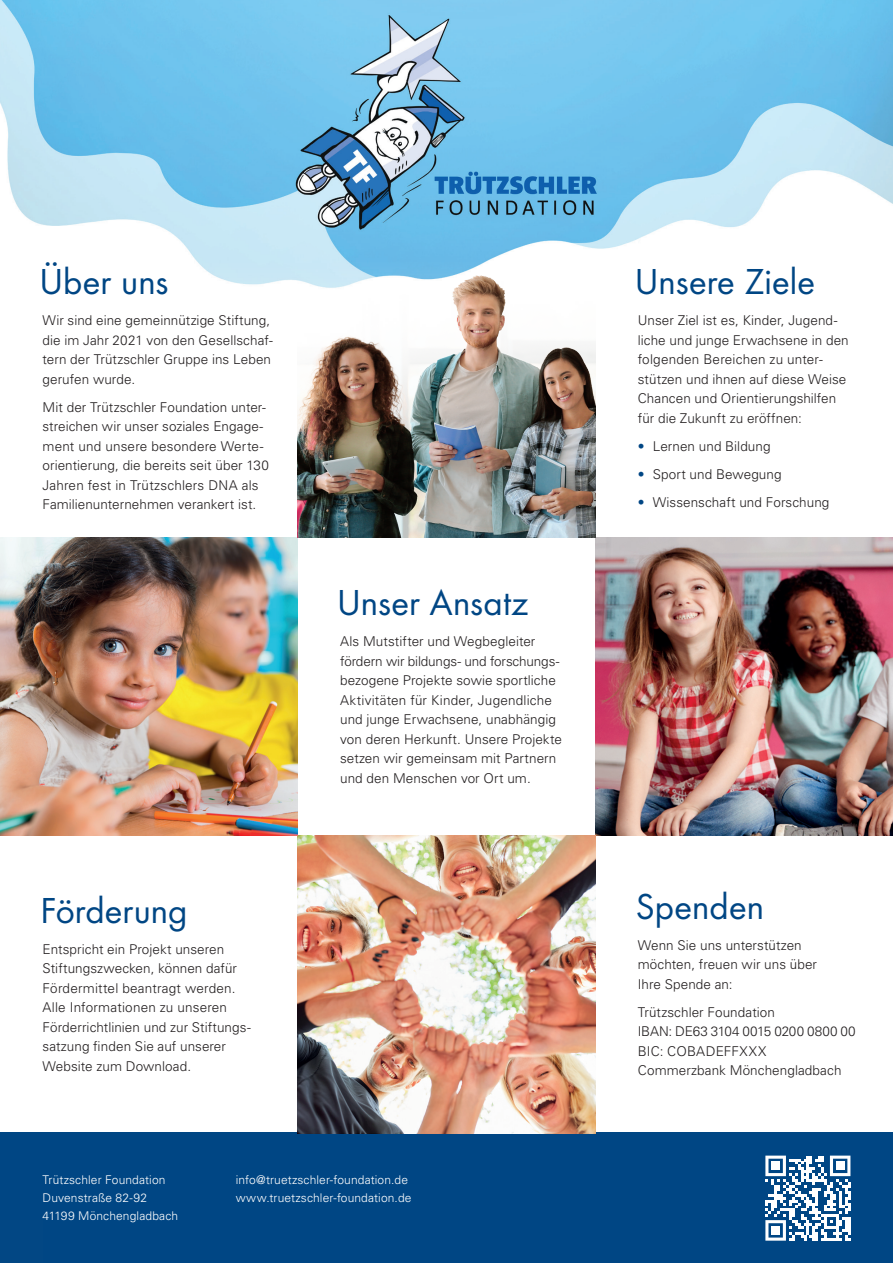
<style>
.page{position:relative;width:893px;height:1263px;background:#fff}
.page>*{position:absolute;margin:0;border:0;box-sizing:border-box;transform-origin:0 0}
.t1{font:37.5px "Futura Boo";letter-spacing:.005em;color:#004684}
.t2{font:300 13.5px/19.5px "Univers CE";letter-spacing:.005em;color:#231f20}
.t3{font:300 12px/18px "Univers CE";letter-spacing:.01em;color:#fff}
.s1{color:#004684}
</style>
<div class="page">
<img style="left:0;top:0;width:893px;height:410px">
<img style="left:595px;top:538px;width:298px;height:297px">
<div style="left:0;top:1133px;width:893px;height:130px;background:#004684"></div>
<img style="left:298px;top:835px;width:297px;height:298px">
<svg style="left:765px;top:1155px;width:85px;height:86px"></svg>
<div style="left:771px;top:1161px;width:9px;height:9px;background:#fff"></div>
<div style="left:836px;top:1161px;width:9px;height:9px;background:#fff"></div>
<div style="left:771px;top:1226px;width:9px;height:9px;background:#fff"></div>
<img style="left:0;top:538px;width:298px;height:297px">
<img style="left:298px;top:240px;width:297px;height:298px">
<h1 class="t1" style="left:39px;top:256px;width:131px">Über uns</h1>
<h1 class="t1" style="left:635px;top:256px;width:182px">Unsere Ziele</h1>
<p class="t2" style="left:43px;top:311px;width:232px">Wir sind eine gemeinnützige Stiftung, die im Jahr 2021 von den Gesellschaf&shy;tern der Trützschler Gruppe ins Leben gerufen wurde.</p>
<p class="t2" style="left:43px;top:397px;width:228px">Mit der Trützschler Foundation unter&shy;streichen wir unser soziales Engage&shy;ment und unsere besondere Werte&shy;orientierung, die bereits seit über 130<br>Jahren fest in Trützschlers DNA als Familienunternehmen verankert ist.</p>
<h1 class="t1" style="left:337px;top:577px;width:193px">Unser Ansatz</h1>
<p class="t2" style="left:340px;top:632px;width:223px">Als Mutstifter und Wegbegleiter fördern wir bildungs- und forschungs&shy;bezogene Projekte sowie sportliche Aktivitäten für Kinder, Jugendliche und junge Erwachsene, unabhängig von deren Herkunft. Unsere Projekte setzen wir gemeinsam mit Partnern und den Menschen vor Ort um.</p>
<p class="t2" style="left:638px;top:311px;width:212px">Unser Ziel ist es, Kinder, Jugend&shy;liche und junge Erwachsene in den folgenden Bereichen zu unter&shy;stützen und ihnen auf diese Weise<br>Chancen und Orientierungshilfen für die Zukunft zu eröffnen:</p>
<p class="t2" style="left:638px;top:436px;width:134px"><span class="s1">•</span> Lernen und Bildung</p>
<p class="t2" style="left:638px;top:464px;width:145px"><span class="s1">•</span> Sport und Bewegung</p>
<p class="t2" style="left:638px;top:492px;width:193px"><span class="s1">•</span> Wissenschaft und Forschung</p>
<h1 class="t1" style="left:40px;top:885px;width:149px">Förderung</h1>
<h1 class="t1" style="left:636px;top:880px;width:130px">Spenden</h1>
<p class="t2" style="left:43px;top:939px;width:210px">Entspricht ein Projekt unseren<br>Stiftungszwecken, können dafür<br>Fördermittel beantragt werden.<br>Alle Informationen zu unseren<br>Förderrichtlinien und zur Stiftungs&shy;satzung finden Sie auf unserer<br>Website zum Download.</p>
<p class="t2" style="left:638px;top:935px;width:181px">Wenn Sie uns unterstützen möchten, freuen wir uns über<br>Ihre Spende an:</p>
<p class="t2" style="left:638px;top:1002px;width:219px">Trützschler Foundation<br>IBAN: DE63 3104 0015 0200 0800 00<br>BIC: COBADEFFXXX<br>Commerzbank Mönchengladbach</p>
<p class="t3" style="left:43px;top:1171px;width:137px">Trützschler Foundation<br>Duvenstraße 82-92<br>41199 Mönchengladbach</p>
<p class="t3" style="left:236px;top:1171px;width:177px">info@truetzschler-foundation.de www.truetzschler-foundation.de</p>
</div>
